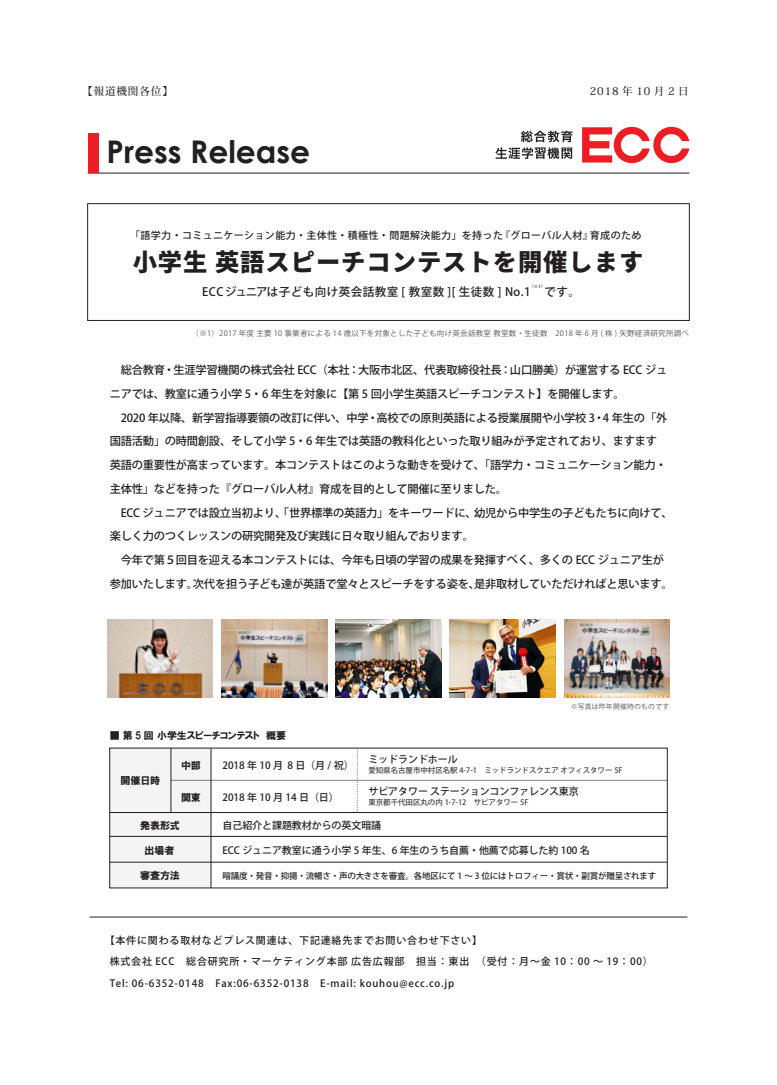
<style>
.page{position:relative;width:777px;height:1085px;background:#fff}
.page>*{position:absolute;margin:0;border:0;box-sizing:border-box;transform-origin:0 0}
.t1{font:700 31.25px "Century Gothic";color:#231f20}
.t2{font:900 24.25px "Noto Sans CJ Kjp";letter-spacing:.04em;color:#231f20}
.t3{font:500 11.5px "Koz Go Pro";letter-spacing:.04em;color:#231f20}
.t4{font:500 11.25px/23.8px "Koz Go Pro";letter-spacing:-.02em;color:#231f20}
.t5{font:500 10.62px "Koz Min Pro";letter-spacing:.33em;color:#231f20}
.t6{font:500 10.62px "Koz Min Pro";letter-spacing:.08em;color:#231f20}
.t7{font:500 10px/21.2px "Koz Go Pro";letter-spacing:.08em;color:#231f20}
.t8{font:500 10px "Koz Go Pro";letter-spacing:-.01em;color:#231f20}
.t9{font:500 10px "Koz Go Pro";letter-spacing:.035em;color:#231f20}
.t10{font:10px "HGP Soei Kakugothic UB";letter-spacing:-.01em;color:#231f20}
.t11{font:500 8.5px "Koz Go Pro";letter-spacing:-.025em;color:#231f20}
.t12{font:7.5px "Koz Go Pro";letter-spacing:.035em;color:#57585a}
.t13{font:500 7.5px "Koz Go Pro";letter-spacing:-.01em;color:#3e3e3f}
.t14{font:6.75px "Koz Go Pro";letter-spacing:.035em;color:#57585a}
.t15{font:500 4.38px "Koz Go Pro";color:#231f20}
</style>
<div class="page">
<hr style="left:90px;top:917px;width:597px;height:1px;background:#231f20">
<hr style="left:171px;top:780px;width:496px;height:1px;background:#808285">
<div style="left:110px;top:748px;width:101px;height:140px;background:#f4f4f4"></div>
<hr style="left:211px;top:748px;width:1px;height:140px;background:#231f20">
<svg style="left:357px;top:748px;width:1px;height:64px"></svg>
<hr style="left:171px;top:748px;width:1px;height:64px;background:#231f20">
<hr style="left:110px;top:812px;width:557px;height:1px;background:#231f20">
<hr style="left:110px;top:836px;width:557px;height:1px;background:#231f20">
<hr style="left:110px;top:862px;width:557px;height:1px;background:#231f20">
<hr style="left:88px;top:173px;width:601px;height:1px;background:#231f20">
<div style="left:88px;top:133px;width:10px;height:40px;background:#ee1d23"></div>
<svg style="left:582px;top:127px;width:107px;height:36px"></svg>
<svg style="left:495px;top:131px;width:77px;height:28px"></svg>
<div style="left:87px;top:203px;width:602px;height:118px;border:1px solid #231f20"></div>
<img style="left:107px;top:620px;width:106px;height:77px">
<img style="left:564px;top:620px;width:105px;height:77px">
<img style="left:222px;top:620px;width:105px;height:77px">
<img style="left:336px;top:620px;width:105px;height:77px">
<img style="left:450px;top:620px;width:105px;height:77px">
<p class="t6" style="left:82px;top:83px;width:92px">【報道機関各位】</p>
<p class="t5" style="left:590px;top:83px;width:100px">2018年10月2日</p>
<h1 class="t1" style="left:107px;top:128px;width:205px">Press Release</h1>
<p class="t9" style="left:130px;top:229px;width:512px">「語学力・コミュニケーション能力・主体性・積極性・問題解決能力」を持った『グローバル人材』育成のため</p>
<h2 class="t2" style="left:133px;top:249px;width:512px">小学生 英語スピーチコンテストを開催します</h2>
<p class="t15" style="left:529px;top:284px;width:17px">（※1）</p>
<p class="t3" style="left:202px;top:284px;width:379px">ECCジュニアは子ども向け英会話教室 [ 教室数 ][ 生徒数 ] No.1 です。</p>
<p class="t12" style="left:191px;top:328px;width:499px">（※1）2017 年度 主要 10 事業者による 14 歳以下を対象とした子ども向け英会話教室 教室数・生徒数　2018 年 6 月 ( 株 ) 矢野経済研究所調べ</p>
<p class="t4" style="left:110px;top:359px;width:564px">　総合教育・生涯学習機関の株式会社 ECC（本社：大阪市北区、代表取締役社長：山口勝美）が運営する ECC ジュニアでは、教室に通う小学 5・6 年生を対象に【第 5 回小学生英語スピーチコンテスト】を開催します。<br>　2020 年以降、新学習指導要領の改訂に伴い、中学・高校での原則英語による授業展開や小学校 3・4 年生の「外国語活動」の時間創設、そして小学 5・6 年生では英語の教科化といった取り組みが予定されており、ますます<br>英語の重要性が高まっています。本コンテストはこのような動きを受けて、「語学力・コミュニケーション能力・主体性」などを持った『グローバル人材』育成を目的として開催に至りました。<br>　ECC ジュニアでは設立当初より、「世界標準の英語力」をキーワードに、幼児から中学生の子どもたちに向けて、楽しく力のつくレッスンの研究開発及び実践に日々取り組んでおります。<br>　今年で第５回目を迎える本コンテストには、今年も日頃の学習の成果を発揮すべく、多くの ECC ジュニア生が参加いたします。次代を担う子ども達が英語で堂々とスピーチをする姿を、是非取材していただければと思います。</p>
<p class="t10" style="left:110px;top:731px;width:178px">■ 第 5 回 小学生スピーチコンテスト　概要</p>
<p class="t10" style="left:120px;top:775px;width:41px">開催日時</p>
<p class="t9" style="left:222px;top:759px;width:133px">2018 年 10 月 8 日（月 / 祝）</p>
<p class="t10" style="left:181px;top:760px;width:21px">中部</p>
<p class="t10" style="left:181px;top:792px;width:21px">関東</p>
<p class="t9" style="left:222px;top:791px;width:118px">2018 年 10 月 14 日（日）</p>
<p class="t14" style="left:570px;top:702px;width:100px">※写真は昨年開催時のものです</p>
<p class="t8" style="left:368px;top:753px;width:91px">ミッドランドホール</p>
<p class="t8" style="left:368px;top:785px;width:212px">サピアタワー ステーションコンファレンス東京</p>
<p class="t13" style="left:368px;top:765px;width:255px">愛知県名古屋市中村区名駅 4-7-1　ミッドランドスクエア オフィスタワー 5F</p>
<p class="t13" style="left:368px;top:797px;width:161px">東京都千代田区丸の内 1-7-12　サピアタワー 5F</p>
<p class="t10" style="left:140px;top:820px;width:41px">発表形式</p>
<p class="t8" style="left:222px;top:819px;width:160px">自己紹介と課題教材からの英文暗誦</p>
<p class="t10" style="left:145px;top:845px;width:31px">出場者</p>
<p class="t10" style="left:140px;top:870px;width:41px">審査方法</p>
<p class="t8" style="left:222px;top:844px;width:369px">ECC ジュニア教室に通う小学 5 年生、6 年生のうち自薦・他薦で応募した約 100 名</p>
<p class="t11" style="left:222px;top:870px;width:435px">暗誦度・発音・抑揚・流暢さ・声の大きさを審査。各地区にて 1 ～ 3 位にはトロフィー・賞状・副賞が贈呈されます</p>
<p class="t7" style="left:110px;top:930px;width:544px;text-indent:-5px">【本件に関わる取材などプレス関連は、下記連絡先までお問い合わせ下さい】<br>株式会社 ECC　総合研究所・マーケティング本部 広告広報部　担当：東出　（受付：月～金 10：00 ～ 19：00）<br>Tel: 06-6352-0148　Fax:06-6352-0138　E-mail: kouhou@ecc.co.jp</p>
</div>
